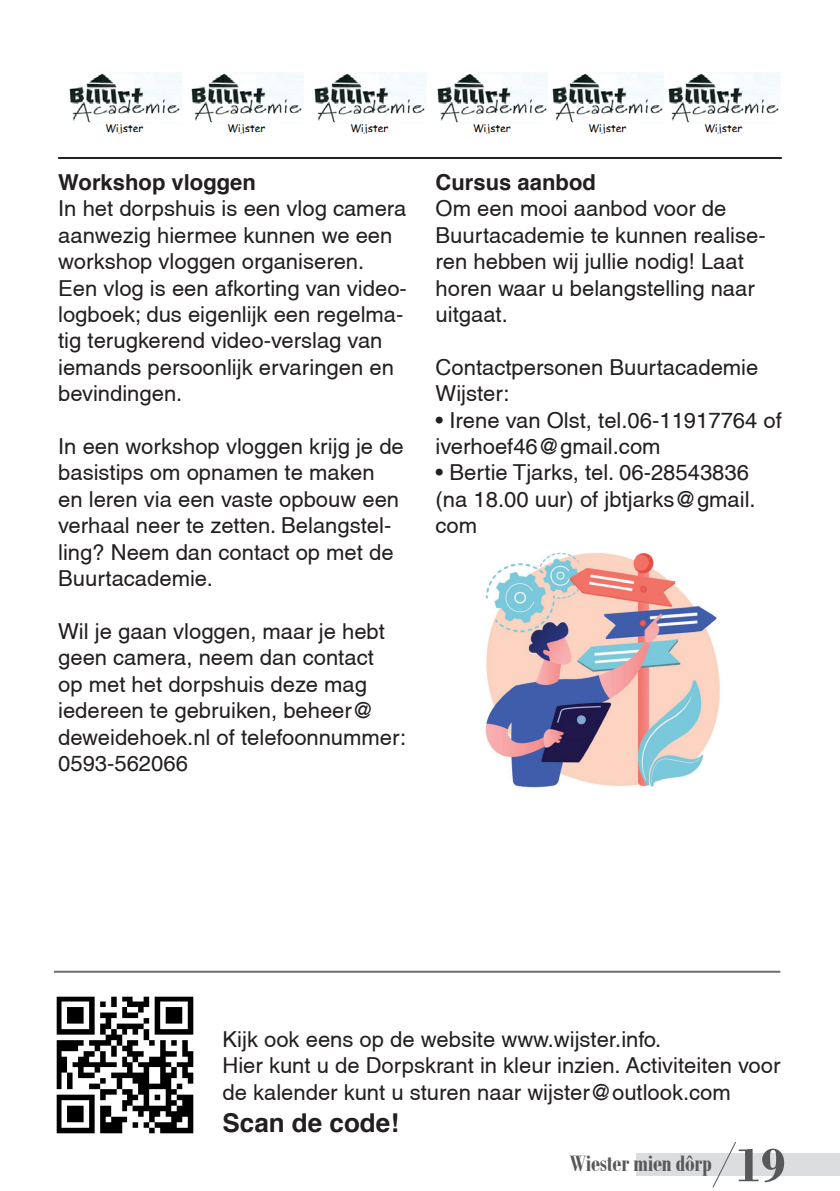
<style>
.page{position:relative;width:840px;height:1191px;background:#fff}
.page>*{position:absolute;margin:0;border:0;box-sizing:border-box;transform-origin:0 0}
.t1{font:700 26px "Helvetica";color:#231f20}
.t2{font:700 24px "Bodoni MT Condensed";letter-spacing:-.02em;color:#57585a}
.t3{font:22px/26.4px "Helvetica";color:#231f20}
.t4{font:700 22px "Helvetica";color:#231f20}
.s1{font-family:"Bodoni";font-size:50px}
</style>
<div class="page">
<div style="left:635px;top:1153px;width:204px;height:22px;background:#dcdddf"></div>
<svg style="left:711px;top:1142px;width:25px;height:46px"></svg>
<img style="left:485px;top:552px;width:235px;height:236px">
<img style="left:69px;top:72px;width:112px;height:62px">
<img style="left:191px;top:72px;width:112px;height:62px">
<img style="left:314px;top:72px;width:112px;height:62px">
<img style="left:437px;top:72px;width:343px;height:62px">
<hr style="left:58px;top:157px;width:723px;height:2px;background:#231f20">
<img style="left:57px;top:997px;width:137px;height:136px">
<hr style="left:54px;top:970px;width:726px;height:2px;background:#6c6d70">
<p class="t4" style="left:58px;top:164px;width:199px">Workshop vloggen</p>
<p class="t3" style="left:58px;top:195px;width:350px">In het dorpshuis is een vlog camera aanwezig hiermee kunnen we een workshop vloggen organiseren.<br>Een vlog is een afkorting van video&shy;logboek; dus eigenlijk een regelma&shy;tig terugkerend video-verslag van iemands persoonlijk ervaringen en bevindingen.</p>
<p class="t3" style="left:58px;top:433px;width:347px">In een workshop vloggen krijg je de basistips om opnamen te maken en leren via een vaste opbouw een verhaal neer te zetten. Belangstel&shy;ling? Neem dan contact op met de<br>Buurtacademie.</p>
<p class="t3" style="left:58px;top:618px;width:349px">Wil je gaan vloggen, maar je hebt geen camera, neem dan contact<br>op met het dorpshuis deze mag iedereen te gebruiken, beheer@ deweidehoek.nl of telefoonnummer:<br>0593-562066</p>
<p class="t4" style="left:435px;top:164px;width:162px">Cursus aanbod</p>
<p class="t3" style="left:435px;top:195px;width:331px">Om een mooi aanbod voor de<br>Buurtacademie te kunnen realise&shy;ren hebben wij jullie nodig! Laat horen waar u belangstelling naar uitgaat.</p>
<p class="t3" style="left:435px;top:354px;width:324px">Contactpersonen Buurtacademie<br>Wijster:</p>
<p class="t3" style="left:435px;top:406px;width:347px">• Irene van Olst, tel.06-11917764 of iverhoef46@gmail.com</p>
<p class="t3" style="left:435px;top:459px;width:321px">• Bertie Tjarks, tel. 06-28543836 (na 18.00 uur) of jbtjarks@gmail. com</p>
<p class="t3" style="left:222px;top:1025px;width:559px">Kijk ook eens op de website www.wijster.info.<br>Hier kunt u de Dorpskrant in kleur inzien. Activiteiten voor de kalender kunt u sturen naar wijster@outlook.com</p>
<p class="t1" style="left:222px;top:1101px;width:178px">Scan de code!</p>
<p class="t2" style="left:569px;top:1148px;width:217px">Wiester mien dôrp <span class="s1">19</span></p>
</div>
